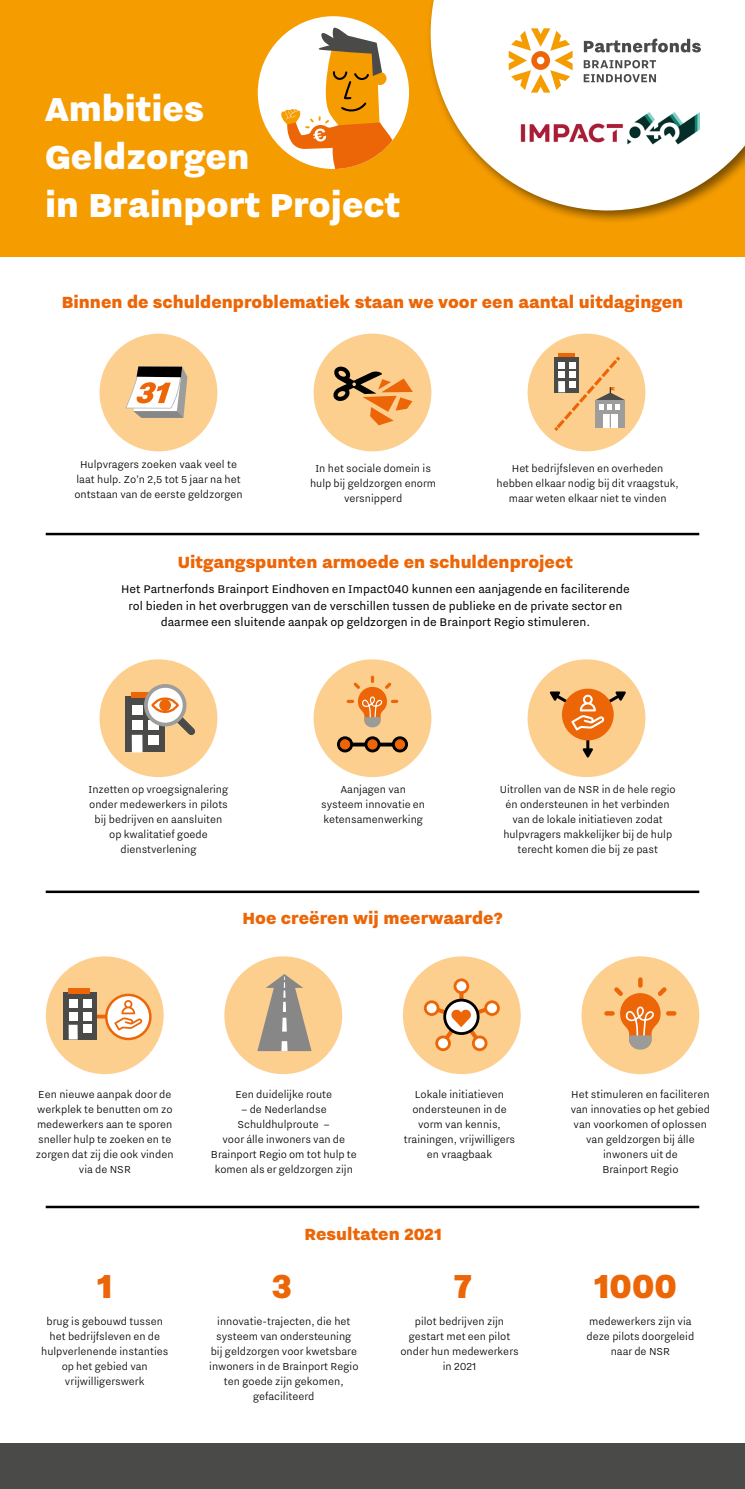
<style>
.page{position:relative;width:745px;height:1489px;background:#fff}
.page>*{position:absolute;margin:0;border:0;box-sizing:border-box;transform-origin:0 0}
.t1{font:900 41.12px/47.8px "Nitti Eindhoven";color:#fff}
.t2{font:900 41.12px "Nitti Eindhoven";color:#ec6608}
.t3{font:900 20px "Nitti Eindhoven";color:#ec6608}
.t4{font:13.75px/16.2px "Nitti Eindhoven";color:#000;text-align:center}
.t5{font:300 12.5px/15px "Nitti Eindhoven";color:#000;text-align:center}
</style>
<div class="page">
<div style="left:99px;top:333px;width:118px;height:118px;background:#fccf8f;border-radius:50%"></div>
<div style="left:0;top:0;width:744px;height:257px;background:#f59c00"></div>
<div style="left:0;top:1443px;width:744px;height:45px;background:#4a4a49"></div>
<div style="left:426px;top:0;width:318px;height:225px;background:#000;opacity:.5"></div>
<svg style="left:430px;top:0;width:314px;height:210px"></svg>
<img style="left:508px;top:95px;width:201px;height:67px">
<svg style="left:583px;top:39px;width:117px;height:13px"></svg>
<svg style="left:583px;top:60px;width:72px;height:8px"></svg>
<svg style="left:583px;top:74px;width:72px;height:8px"></svg>
<svg style="left:508px;top:28px;width:64px;height:65px"></svg>
<div style="left:46px;top:956px;width:117px;height:118px;background:#fccf8f;border-radius:50%"></div>
<div style="left:224px;top:956px;width:118px;height:118px;background:#fccf8f;border-radius:50%"></div>
<div style="left:402px;top:956px;width:118px;height:118px;background:#fccf8f;border-radius:50%"></div>
<div style="left:581px;top:956px;width:117px;height:118px;background:#fccf8f;border-radius:50%"></div>
<div style="left:313px;top:333px;width:118px;height:118px;background:#fccf8f;border-radius:50%"></div>
<div style="left:527px;top:333px;width:118px;height:118px;background:#fccf8f;border-radius:50%"></div>
<div style="left:99px;top:659px;width:118px;height:118px;background:#fccf8f;border-radius:50%"></div>
<div style="left:313px;top:659px;width:118px;height:118px;background:#fccf8f;border-radius:50%"></div>
<div style="left:527px;top:659px;width:118px;height:118px;background:#fccf8f;border-radius:50%"></div>
<hr style="left:46px;top:533px;width:652px;height:2px;background:#000">
<hr style="left:46px;top:890px;width:652px;height:3px;background:#000">
<hr style="left:46px;top:1205px;width:652px;height:3px;background:#000">
<svg style="left:554px;top:353px;width:70px;height:78px"></svg>
<hr style="left:558px;top:353px;width:16px;height:4px;background:#ec6608">
<svg style="left:333px;top:366px;width:79px;height:59px"></svg>
<div style="left:257px;top:16px;width:152px;height:153px;background:#fff;border-radius:50%"></div>
<svg style="left:279px;top:25px;width:130px;height:144px"></svg>
<svg style="left:96px;top:1014px;width:9px;height:4px"></svg>
<svg style="left:106px;top:994px;width:44px;height:44px"></svg>
<div style="left:105px;top:993px;width:46px;height:47px;border:2px solid #ec6608;border-radius:50%"></div>
<svg style="left:114px;top:999px;width:28px;height:31px"></svg>
<div style="left:63px;top:992px;width:33px;height:47px;background:#4a4a49"></div>
<div style="left:69px;top:999px;width:8px;height:8px;background:#fff"></div>
<div style="left:82px;top:999px;width:9px;height:8px;background:#fff"></div>
<div style="left:69px;top:1012px;width:8px;height:8px;background:#fff"></div>
<div style="left:82px;top:1012px;width:9px;height:8px;background:#fff"></div>
<div style="left:69px;top:1024px;width:9px;height:15px;background:#fff"></div>
<div style="left:82px;top:1024px;width:9px;height:9px;background:#fff"></div>
<div style="left:69px;top:988px;width:21px;height:5px;background:#ec6608"></div>
<div style="left:125px;top:696px;width:40px;height:56px;background:#4a4a49"></div>
<div style="left:132px;top:704px;width:10px;height:10px;background:#fff"></div>
<div style="left:132px;top:719px;width:10px;height:10px;background:#fff"></div>
<div style="left:132px;top:734px;width:10px;height:18px;background:#fff"></div>
<div style="left:148px;top:734px;width:11px;height:10px;background:#fff"></div>
<div style="left:132px;top:692px;width:25px;height:6px;background:#ec6608"></div>
<svg style="left:139px;top:678px;width:63px;height:64px"></svg>
<svg style="left:152px;top:698px;width:25px;height:13px"></svg>
<div style="left:151px;top:697px;width:28px;height:16px;border:2px solid #ec6608;border-radius:50%"></div>
<div style="left:159px;top:699px;width:12px;height:12px;background:#ec6608;border-radius:50%"></div>
<svg style="left:637px;top:977px;width:5px;height:10px"></svg>
<svg style="left:665px;top:1011px;width:11px;height:4px"></svg>
<svg style="left:604px;top:1011px;width:10px;height:4px"></svg>
<svg style="left:613px;top:987px;width:53px;height:62px"></svg>
<svg style="left:353px;top:742px;width:38px;height:4px"></svg>
<div style="left:338px;top:737px;width:13px;height:14px;background:#ec6608;border-radius:50%"></div>
<div style="left:337px;top:736px;width:16px;height:16px;border:3px solid #000;border-radius:50%"></div>
<div style="left:365px;top:737px;width:14px;height:14px;background:#ec6608;border-radius:50%"></div>
<div style="left:364px;top:736px;width:16px;height:16px;border:3px solid #000;border-radius:50%"></div>
<div style="left:393px;top:737px;width:13px;height:14px;background:#ec6608;border-radius:50%"></div>
<div style="left:391px;top:736px;width:17px;height:16px;border:3px solid #000;border-radius:50%"></div>
<svg style="left:346px;top:675px;width:52px;height:52px"></svg>
<hr style="left:586px;top:714px;width:3px;height:36px;background:#000">
<svg style="left:582px;top:748px;width:11px;height:9px"></svg>
<div style="left:561px;top:688px;width:52px;height:52px;background:#ec6608;border-radius:50%"></div>
<svg style="left:549px;top:691px;width:76px;height:39px"></svg>
<svg style="left:426px;top:982px;width:70px;height:66px"></svg>
<div style="left:425px;top:1001px;width:13px;height:13px;background:#fff;border-radius:50%"></div>
<div style="left:423px;top:1000px;width:16px;height:15px;border:3px solid #ec6608;border-radius:50%"></div>
<div style="left:454px;top:979px;width:13px;height:13px;background:#fff;border-radius:50%"></div>
<div style="left:453px;top:978px;width:16px;height:15px;border:3px solid #ec6608;border-radius:50%"></div>
<div style="left:485px;top:1001px;width:13px;height:13px;background:#fff;border-radius:50%"></div>
<div style="left:484px;top:1000px;width:15px;height:15px;border:3px solid #ec6608;border-radius:50%"></div>
<div style="left:436px;top:1036px;width:13px;height:13px;background:#fff;border-radius:50%"></div>
<div style="left:435px;top:1035px;width:15px;height:16px;border:3px solid #ec6608;border-radius:50%"></div>
<div style="left:473px;top:1036px;width:12px;height:13px;background:#fff;border-radius:50%"></div>
<div style="left:471px;top:1035px;width:16px;height:16px;border:3px solid #ec6608;border-radius:50%"></div>
<svg style="left:257px;top:974px;width:54px;height:77px"></svg>
<svg style="left:125px;top:366px;width:62px;height:52px"></svg>
<h1 class="t1" style="left:45px;top:84px;width:356px">Ambities<br>Geldzorgen<br>in Brainport Project</h1>
<h2 class="t3" style="left:62px;top:290px;width:622px">Binnen de schuldenproblematiek staan we voor een aantal uitdagingen</h2>
<p class="t5" style="left:74px;top:456px;width:170px">Hulpvragers zoeken vaak veel te laat hulp. Zo’n 2,5 tot 5 jaar na het ontstaan van de eerste geldzorgen</p>
<p class="t5" style="left:310px;top:460px;width:128px">In het sociale domein is hulp bij geldzorgen enorm versnipperd</p>
<p class="t5" style="left:496px;top:460px;width:183px">Het bedrijfsleven en overheden hebben elkaar nodig bij dit vraagstuk, maar weten elkaar niet te vinden</p>
<h2 class="t3" style="left:178px;top:551px;width:396px">Uitgangspunten armoede en schuldenproject</h2>
<p class="t4" style="left:121px;top:581px;width:509px">Het Partnerfonds Brainport Eindhoven en Impact040 kunnen een aanjagende en faciliterende rol bieden in het overbruggen van de verschillen tussen de publieke en de private sector en daarmee een sluitende aanpak op geldzorgen in de Brainport Regio stimuleren.</p>
<p class="t5" style="left:89px;top:781px;width:141px">Inzetten op vroegsignalering onder medewerkers in pilots bij bedrijven en aansluiten op kwalitatief goede dienstverlening</p>
<p class="t5" style="left:321px;top:781px;width:105px">Aanjagen van systeem innovatie en ketensamenwerking</p>
<p class="t5" style="left:499px;top:781px;width:177px">Uitrollen van de NSR in de hele regio én ondersteunen in het verbinden van de lokale initiatieven zodat hulpvragers makkelijker bij de hulp terecht komen die bij ze past</p>
<h2 class="t3" style="left:242px;top:907px;width:261px">Hoe creëren wij meerwaarde?</h2>
<p class="t5" style="left:36px;top:1086px;width:139px">Een nieuwe aanpak door de werkplek te benutten om zo medewerkers aan te sporen sneller hulp te zoeken en te zorgen dat zij die ook vinden via de NSR</p>
<p class="t5" style="left:235px;top:1086px;width:98px">Een duidelijke route</p>
<p class="t5" style="left:211px;top:1101px;width:147px">– de Nederlandse<br>Schuldhulproute –<br>voor álle inwoners van de<br>Brainport Regio om tot hulp te komen als er geldzorgen zijn</p>
<p class="t5" style="left:403px;top:1086px;width:113px">Lokale initiatieven ondersteunen in de vorm van kennis, trainingen, vrijwilligers en vraagbaak</p>
<p class="t5" style="left:570px;top:1086px;width:141px">Het stimuleren en faciliteren van innovaties op het gebied van voorkomen of oplossen van geldzorgen bij álle inwoners uit de<br>Brainport Regio</p>
<h2 class="t3" style="left:304px;top:1222px;width:138px">Resultaten 2021</h2>
<h1 class="t2" style="left:97px;top:1262px;width:17px">1</h1>
<h1 class="t2" style="left:272px;top:1262px;width:21px">3</h1>
<h1 class="t2" style="left:454px;top:1262px;width:19px">7</h1>
<h1 class="t2" style="left:593px;top:1262px;width:84px">1000</h1>
<p class="t5" style="left:41px;top:1313px;width:129px">brug is gebouwd tussen het bedrijfsleven en de hulpverlenende instanties op het gebied van vrijwilligerswerk</p>
<p class="t5" style="left:209px;top:1313px;width:151px">innovatie-trajecten, die het systeem van ondersteuning bij geldzorgen voor kwetsbare inwoners in de Brainport Regio ten goede zijn gekomen, gefaciliteerd</p>
<p class="t5" style="left:400px;top:1313px;width:120px">pilot bedrijven zijn gestart met een pilot onder hun medewerkers in 2021</p>
<p class="t5" style="left:586px;top:1313px;width:109px">medewerkers zijn via deze pilots doorgeleid naar de NSR</p>
</div>
